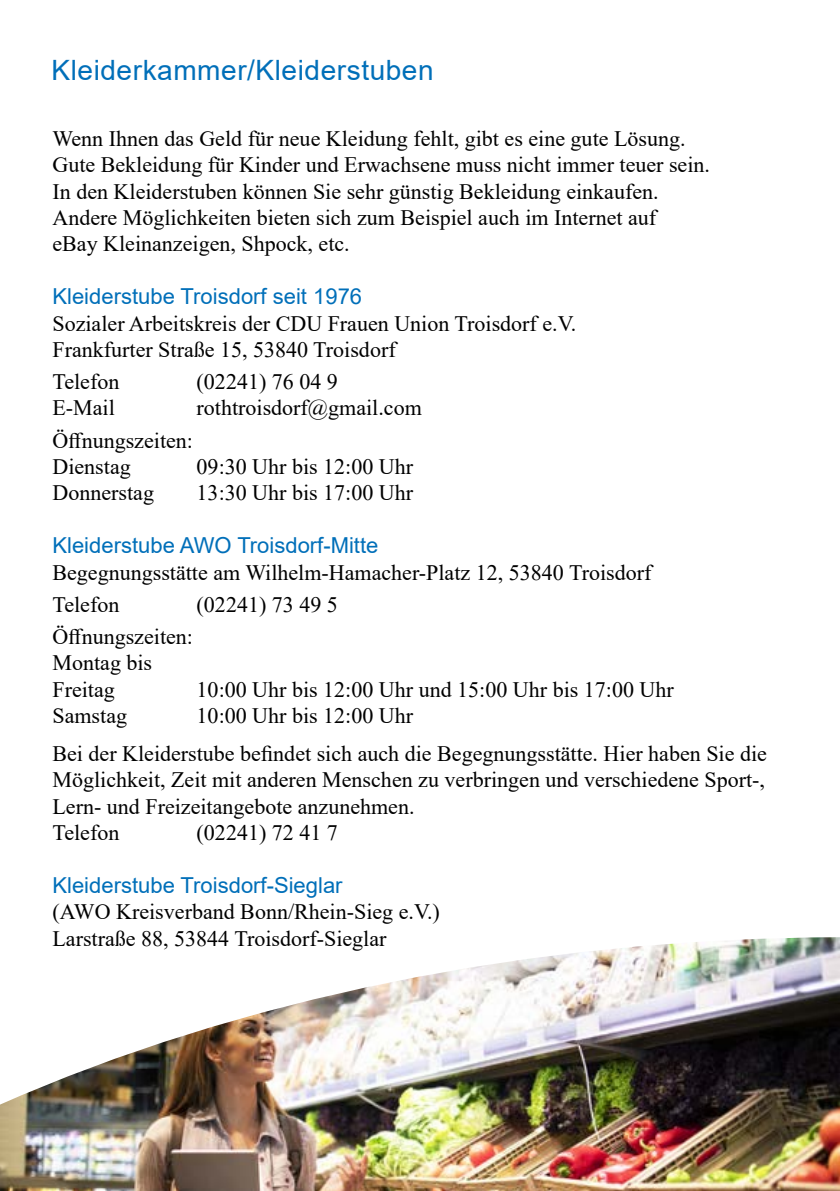
<style>
.page{position:relative;width:840px;height:1191px;background:#fff}
.page>*{position:absolute;margin:0;border:0;box-sizing:border-box;transform-origin:0 0}
.t1{font:28px "Arial";letter-spacing:.02em;color:#006fb9}
.t2{font:22px/26.4px "Times New Roman";color:#000}
.t3{font:22px "Arial";color:#006fb9}
</style>
<div class="page">
<img style="left:0;top:937px;width:839px;height:254px">
<p class="t1" style="left:51px;top:51px;width:383px">Kleiderkammer/Kleiderstuben</p>
<p class="t2" style="left:52px;top:124px;width:634px">Wenn Ihnen das Geld für neue Kleidung fehlt, gibt es eine gute Lösung.</p>
<p class="t2" style="left:52px;top:151px;width:658px">Gute Bekleidung für Kinder und Erwachsene muss nicht immer teuer sein.<br>In den Kleiderstuben können Sie sehr günstig Bekleidung einkaufen.<br>Andere Möglichkeiten bieten sich zum Beispiel auch im Internet auf<br>eBay Kleinanzeigen, Shpock, etc.</p>
<p class="t3" style="left:52px;top:281px;width:311px">Kleiderstube Troisdorf seit 1976</p>
<p class="t2" style="left:52px;top:309px;width:525px">Sozialer Arbeitskreis der CDU Frauen Union Troisdorf e.V.</p>
<p class="t2" style="left:52px;top:333px;width:344px;line-height:32px">Frankfurter Straße 15, 53840 Troisdorf<br>Telefon</p>
<p class="t2" style="left:196px;top:368px;width:143px">(02241) 76 04 9</p>
<p class="t2" style="left:52px;top:394px;width:64px">E-Mail</p>
<p class="t2" style="left:196px;top:394px;width:226px">rothtroisdorf@gmail.com</p>
<p class="t2" style="left:52px;top:426px;width:142px">Öffnungszeiten:<br>Dienstag</p>
<p class="t2" style="left:196px;top:453px;width:218px">09:30 Uhr bis 12:00 Uhr</p>
<p class="t2" style="left:52px;top:479px;width:103px">Donnerstag</p>
<p class="t2" style="left:196px;top:479px;width:218px">13:30 Uhr bis 17:00 Uhr</p>
<p class="t3" style="left:52px;top:530px;width:327px">Kleiderstube AWO Troisdorf-Mitte</p>
<p class="t2" style="left:52px;top:555px;width:600px;line-height:32px">Begegnungsstätte am Wilhelm-Hamacher-Platz 12, 53840 Troisdorf<br>Telefon</p>
<p class="t2" style="left:196px;top:590px;width:143px">(02241) 73 49 5</p>
<p class="t2" style="left:52px;top:622px;width:142px">Öffnungszeiten:</p>
<p class="t2" style="left:52px;top:649px;width:101px">Montag bis</p>
<p class="t2" style="left:52px;top:675px;width:64px">Freitag</p>
<p class="t2" style="left:196px;top:675px;width:478px">10:00 Uhr bis 12:00 Uhr und 15:00 Uhr bis 17:00 Uhr</p>
<p class="t2" style="left:52px;top:701px;width:76px">Samstag</p>
<p class="t2" style="left:196px;top:701px;width:218px">10:00 Uhr bis 12:00 Uhr</p>
<p class="t2" style="left:52px;top:739px;width:715px">Bei der Kleiderstube befindet sich auch die Begegnungsstätte. Hier haben Sie die</p>
<p class="t2" style="left:52px;top:766px;width:713px">Möglichkeit, Zeit mit anderen Menschen zu verbringen und verschiedene Sport-,</p>
<p class="t2" style="left:52px;top:792px;width:363px">Lern- und Freizeitangebote anzunehmen.<br>Telefon</p>
<p class="t2" style="left:196px;top:818px;width:143px">(02241) 72 41 7</p>
<p class="t3" style="left:52px;top:870px;width:291px">Kleiderstube Troisdorf-Sieglar</p>
<p class="t2" style="left:52px;top:898px;width:389px">(AWO Kreisverband Bonn/Rhein-Sieg e.V.)<br>Larstraße 88, 53844 Troisdorf-Sieglar</p>
</div>
